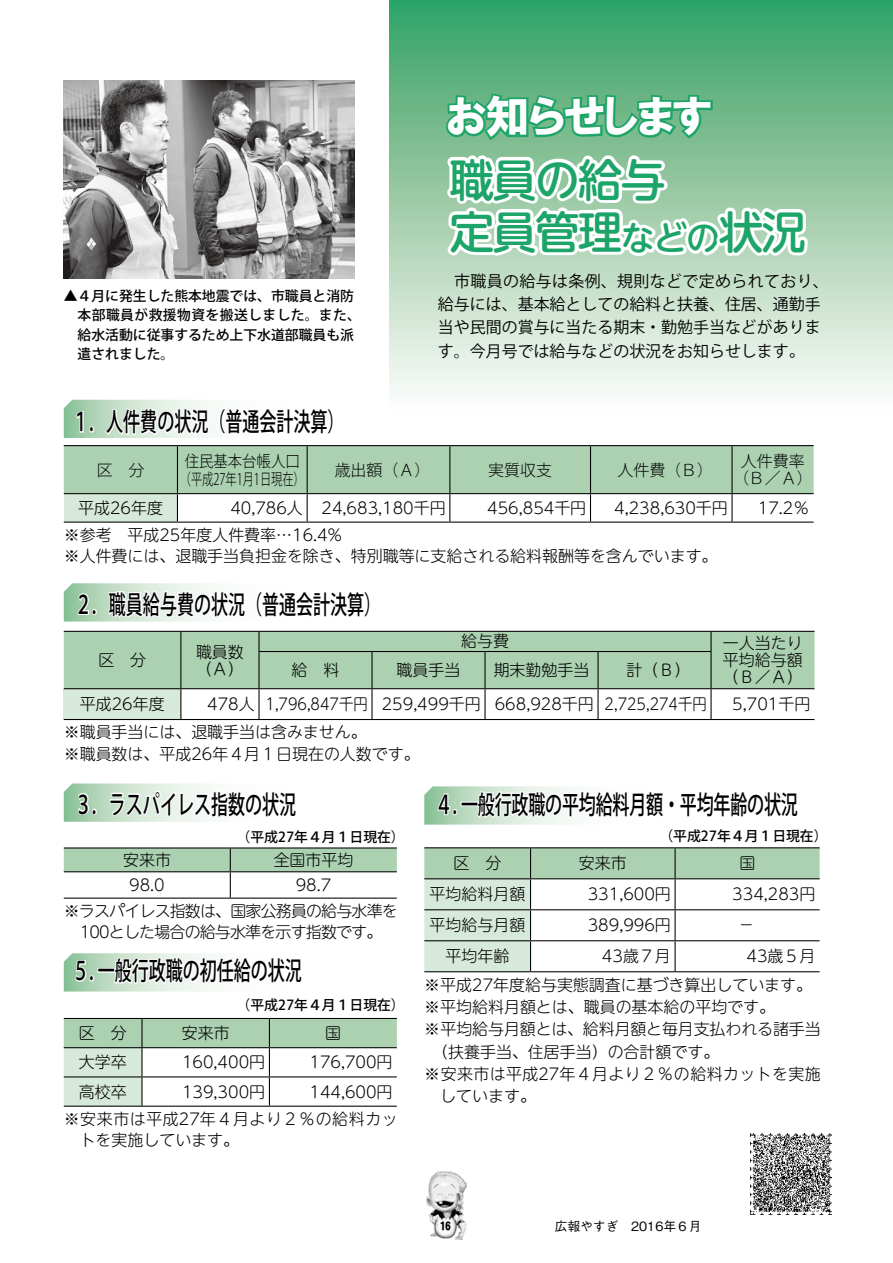
<style>
.page{position:relative;width:893px;height:1263px;background:#fff}
.page>*{position:absolute;margin:0;border:0;box-sizing:border-box;transform-origin:0 0}
.t1{font:500 44.7px/52.1px "UD Shin M Go Pro";letter-spacing:-.04em;color:#1da469}
.t2{font:44.7px "HGP Soei Kakugothic UB";letter-spacing:-.03em;color:#fff}
.t3{font:500 25.5px "Koz Go Pro";color:#000;scale:.67 1}
.t4{font:300 15.9px/17px "UD Shin M Go Pro";color:#000}
.t5{font:15.9px/23.4px "Koz Go Pro";color:#000}
.t6{font:300 15.9px/26px "UD Shin M Go Pro";letter-spacing:-.05em;color:#000}
.t7{font:300 15.9px/27.5px "UD Shin M Go Pro";letter-spacing:.035em;color:#000}
.t8{font:300 15.9px/17px "Koz Go Pro";color:#000;text-align:center}
.t9{font:300 15.9px "UD Shin M Go Pro";letter-spacing:.025em;color:#000}
.t10{font:300 15.9px/18px "Koz Go Pro";color:#000;text-align:center;scale:.9 1}
.t11{font:500 13.8px/19.2px "Koz Go Pro";color:#000}
.t12{font:500 12.75px "Gothic BBB Pr 6";color:#000}
.t13{font:11.7px "DF Maru Gothic SB WIN RKSJ H";color:#000}
.s1{font-size:34.05px}
.s2{font-family:"UD Shin Go Pro"}
</style>
<div class="page">
<div style="left:389px;top:0;width:504px;height:414px;background:linear-gradient(to bottom,#359f60,#fffcf9)"></div>
<svg style="left:64px;top:399px;width:145px;height:39px"></svg>
<hr style="left:64px;top:445px;width:113px;height:1px;background:#000">
<hr style="left:177px;top:445px;width:130px;height:1px;background:#000">
<hr style="left:307px;top:445px;width:143px;height:1px;background:#000">
<hr style="left:450px;top:445px;width:140px;height:1px;background:#000">
<hr style="left:590px;top:445px;width:142px;height:1px;background:#000">
<hr style="left:732px;top:445px;width:82px;height:1px;background:#000">
<hr style="left:64px;top:847px;width:166px;height:1px;background:#000">
<hr style="left:230px;top:847px;width:167px;height:1px;background:#000">
<svg style="left:64px;top:848px;width:333px;height:49px"></svg>
<hr style="left:64px;top:897px;width:166px;height:2px;background:#000">
<hr style="left:230px;top:897px;width:167px;height:2px;background:#000">
<svg style="left:64px;top:446px;width:750px;height:379px"></svg>
<svg style="left:424px;top:848px;width:396px;height:123px"></svg>
<hr style="left:424px;top:847px;width:107px;height:1px;background:#000">
<hr style="left:531px;top:847px;width:144px;height:1px;background:#000">
<hr style="left:530px;top:848px;width:1px;height:30px;background:#000">
<hr style="left:675px;top:847px;width:145px;height:1px;background:#000">
<hr style="left:675px;top:848px;width:1px;height:30px;background:#000">
<hr style="left:424px;top:878px;width:107px;height:1px;background:#000">
<hr style="left:531px;top:878px;width:144px;height:1px;background:#000">
<hr style="left:530px;top:879px;width:1px;height:30px;background:#000">
<hr style="left:675px;top:878px;width:145px;height:1px;background:#000">
<hr style="left:675px;top:879px;width:1px;height:30px;background:#000">
<hr style="left:424px;top:909px;width:107px;height:1px;background:#000">
<hr style="left:531px;top:909px;width:144px;height:1px;background:#000">
<hr style="left:530px;top:910px;width:1px;height:30px;background:#000">
<hr style="left:675px;top:909px;width:145px;height:1px;background:#000">
<hr style="left:675px;top:910px;width:1px;height:30px;background:#000">
<hr style="left:424px;top:940px;width:107px;height:1px;background:#000">
<hr style="left:531px;top:940px;width:144px;height:1px;background:#000">
<hr style="left:530px;top:941px;width:1px;height:30px;background:#000">
<hr style="left:675px;top:940px;width:145px;height:1px;background:#000">
<hr style="left:675px;top:941px;width:1px;height:30px;background:#000">
<hr style="left:424px;top:971px;width:107px;height:1px;background:#000">
<hr style="left:531px;top:971px;width:144px;height:1px;background:#000">
<hr style="left:675px;top:971px;width:145px;height:1px;background:#000">
<svg style="left:64px;top:953px;width:145px;height:38px"></svg>
<svg style="left:64px;top:1018px;width:333px;height:88px"></svg>
<hr style="left:64px;top:1106px;width:78px;height:1px;background:#000">
<hr style="left:142px;top:1106px;width:127px;height:1px;background:#000">
<hr style="left:269px;top:1106px;width:128px;height:1px;background:#000">
<svg style="left:444px;top:91px;width:369px;height:169px"></svg>
<img style="left:64px;top:81px;width:290px;height:198px">
<img style="left:426px;top:1171px;width:41px;height:68px">
<img style="left:750px;top:1133px;width:81px;height:81px">
<p class="t11" style="left:78px;top:287px;width:285px;text-indent:-14px">▲４月に発生した熊本地震では、市職員と消防本部職員が救援物資を搬送しました。また、給水活動に従事するため上下水道部職員も派遣されました。</p>
<h1 class="t2" style="left:446px;top:94px;width:267px">お知らせします</h1>
<h1 class="t1" style="left:449px;top:151px;width:358px">職員の給与<br>定員管理<span class="s1">などの</span>状況</h1>
<p class="t5" style="left:438px;top:269px;width:392px;text-indent:16px">市職員の給与は条例、規則などで定められており、給与には、基本給としての給料と扶養、住居、通勤手当や民間の賞与に当たる期末・勤勉手当などがあります。今月号では給与などの状況をお知らせします<span class="s2">。</span></p>
<h2 class="t3" style="left:72px;top:406px;width:408px">１．人件費の状況（普通会計決算）</h2>
<p class="t8" style="left:97px;top:461px;width:49px">区　分</p>
<p class="t10" style="left:180px;top:452px;width:140px">住民基本台帳人口（平成27年1月1日現在）</p>
<p class="t8" style="left:335px;top:461px;width:97px">歳出額（Ａ）</p>
<p class="t8" style="left:488px;top:461px;width:65px">実質収支</p>
<p class="t8" style="left:617px;top:461px;width:97px">人件費（Ｂ）</p>
<p class="t8" style="left:733px;top:453px;width:81px">人件費率（Ｂ／Ａ）</p>
<p class="t4" style="left:78px;top:499px;width:86px">平成26年度</p>
<p class="t4" style="left:230px;top:499px;width:217px">40,786人 24,683,180千円</p>
<p class="t4" style="left:487px;top:499px;width:101px">456,854千円</p>
<p class="t4" style="left:614px;top:499px;width:115px">4,238,630千円</p>
<p class="t4" style="left:758px;top:499px;width:53px">17.2％</p>
<p class="t4" style="left:64px;top:523px;width:655px;line-height:21.3px">※参考　平成25年度人件費率…16.4%<br>※人件費には、退職手当負担金を除き、特別職等に支給される給料報酬等を含んでいます。</p>
<h2 class="t3" style="left:75px;top:588px;width:458px">２．職員給与費の状況（普通会計決算）</h2>
<p class="t4" style="left:98px;top:651px;width:49px">区　分</p>
<p class="t4" style="left:196px;top:642px;width:49px">職員数（Ａ）</p>
<p class="t4" style="left:461px;top:632px;width:49px">給与費</p>
<p class="t4" style="left:723px;top:634px;width:81px">一人当たり平均給与額</p>
<p class="t4" style="left:292px;top:661px;width:49px">給　料</p>
<p class="t4" style="left:397px;top:661px;width:65px">職員手当</p>
<p class="t4" style="left:494px;top:661px;width:97px">期末勤勉手当</p>
<p class="t4" style="left:627px;top:661px;width:65px">計（Ｂ）</p>
<p class="t4" style="left:723px;top:668px;width:81px">（Ｂ／Ａ）</p>
<p class="t4" style="left:80px;top:695px;width:86px">平成26年度</p>
<p class="t4" style="left:207px;top:695px;width:501px">478人 1,796,847千円 259,499千円 668,928千円 2,725,274千円</p>
<p class="t4" style="left:732px;top:695px;width:79px">5,701千円</p>
<p class="t4" style="left:64px;top:721px;width:357px;line-height:21.3px">※職員手当には、退職手当は含みません。<br>※職員数は、平成26年４月１日現在の人数です。</p>
<h2 class="t3" style="left:75px;top:788px;width:332px">３．ラスパイレス指数の状況</h2>
<p class="t11" style="left:237px;top:827px;width:170px">（平成27年４月１日現在）</p>
<p class="t4" style="left:123px;top:851px;width:49px">安来市</p>
<p class="t4" style="left:274px;top:851px;width:81px">全国市平均</p>
<p class="t4" style="left:129px;top:876px;width:37px">98.0</p>
<p class="t6" style="left:64px;top:871px;width:336px;text-indent:232px">98.7<br>※ラスパイレス指数は、国家公務員の給与水準を</p>
<p class="t6" style="left:80px;top:918px;width:304px">100とした場合の給与水準を示す指数です。</p>
<h2 class="t3" style="left:72px;top:955px;width:344px">５．一般行政職の初任給の状況</h2>
<p class="t11" style="left:237px;top:996px;width:170px">（平成27年４月１日現在）</p>
<p class="t4" style="left:79px;top:1024px;width:49px">区　分</p>
<p class="t4" style="left:182px;top:1024px;width:49px">安来市</p>
<p class="t4" style="left:325px;top:1024px;width:17px">国</p>
<p class="t4" style="left:79px;top:1053px;width:49px">大学卒</p>
<p class="t4" style="left:182px;top:1053px;width:85px">160,400円</p>
<p class="t4" style="left:309px;top:1053px;width:85px">176,700円</p>
<p class="t4" style="left:79px;top:1082px;width:49px">高校卒</p>
<p class="t4" style="left:182px;top:1082px;width:85px">139,300円</p>
<p class="t7" style="left:64px;top:1077px;width:336px;text-indent:246px">144,600円※安来市は平成27年４月より２％の給料カッ</p>
<p class="t4" style="left:80px;top:1131px;width:161px">トを実施しています。</p>
<h2 class="t3" style="left:435px;top:788px;width:542px">４．一般行政職の平均給料月額・平均年齢の状況</h2>
<p class="t11" style="left:659px;top:827px;width:170px">（平成27年４月１日現在）</p>
<p class="t4" style="left:453px;top:854px;width:49px">区　分</p>
<p class="t4" style="left:579px;top:854px;width:49px">安来市</p>
<p class="t4" style="left:739px;top:854px;width:17px">国</p>
<p class="t4" style="left:430px;top:885px;width:97px">平均給料月額</p>
<p class="t4" style="left:588px;top:885px;width:85px">331,600円</p>
<p class="t4" style="left:732px;top:885px;width:85px">334,283円</p>
<p class="t4" style="left:430px;top:916px;width:97px">平均給与月額</p>
<p class="t4" style="left:588px;top:916px;width:85px">389,996円</p>
<p class="t4" style="left:738px;top:916px;width:17px">－</p>
<p class="t4" style="left:446px;top:947px;width:65px">平均年齢</p>
<p class="t4" style="left:602px;top:947px;width:70px">43歳７月</p>
<p class="t4" style="left:424px;top:941px;width:393px;line-height:28.2px;text-align:right">　　　43歳５月<br>※平成27年度給与実態調査に基づき算出しています。</p>
<p class="t4" style="left:424px;top:997px;width:352px">※平均給料月額とは、職員の基本給の平均です。</p>
<p class="t4" style="left:424px;top:1020px;width:398px">※平均給与月額とは、給料月額と毎月支払われる諸手当</p>
<p class="t4" style="left:432px;top:1042px;width:289px">（扶養手当、住居手当）の合計額です。</p>
<p class="t9" style="left:424px;top:1061px;width:398px">※安来市は平成27年４月より２％の給料カットを実施</p>
<p class="t4" style="left:440px;top:1087px;width:97px">しています。</p>
<p class="t13" style="left:439px;top:1220px;width:13px">16</p>
<p class="t12" style="left:555px;top:1216px;width:148px">広報やすぎ　2016年６月</p>
<p class="t13" style="left:445px;top:1220px;width:7px">8</p>
</div>
